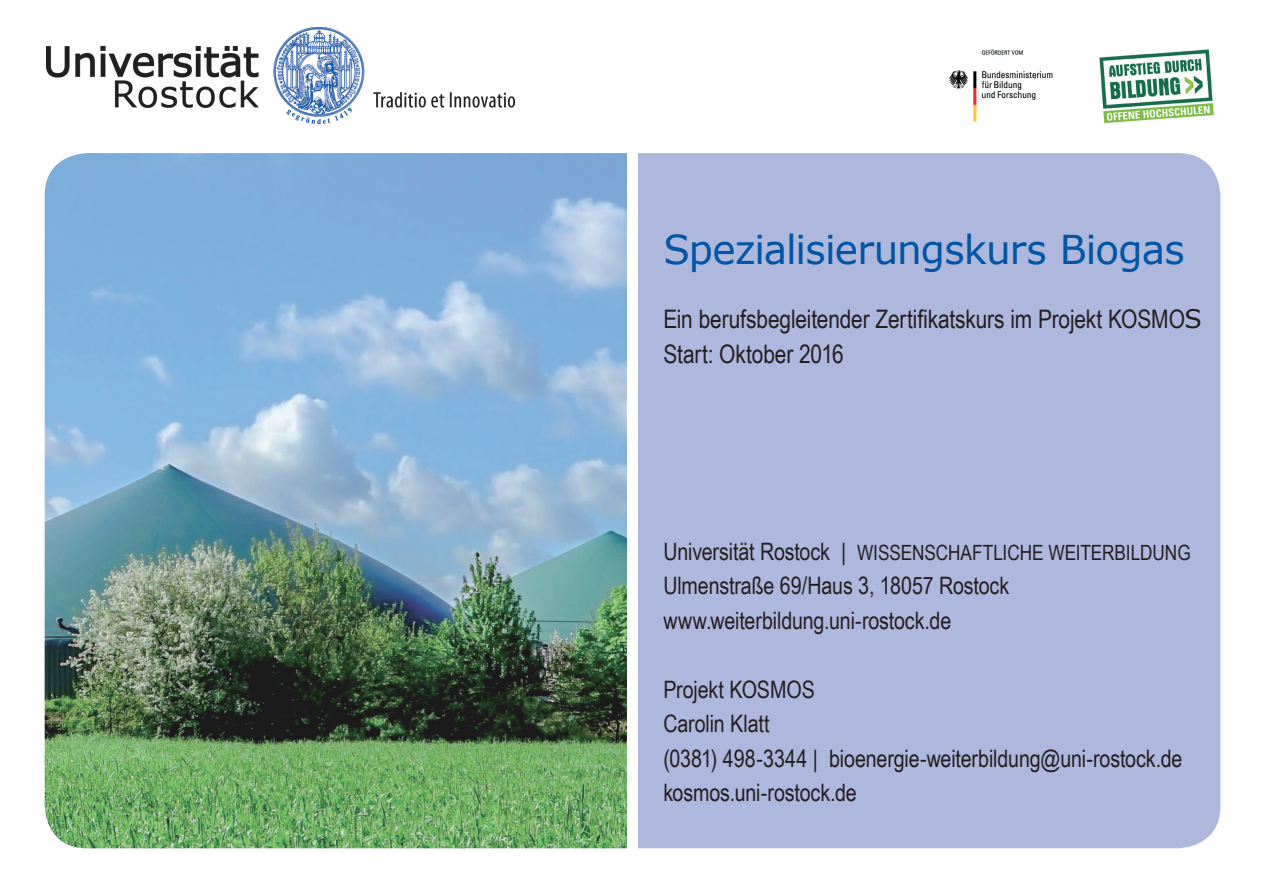
<style>
.page{position:relative;width:1263px;height:893px;background:#fff}
.page>*{position:absolute;margin:0;border:0;box-sizing:border-box;transform-origin:0 0}
.t1{font:39.75px "Verdana";letter-spacing:-.02em;color:#0154a6}
.t2{font:25.5px/34.5px "Arial Narrow";letter-spacing:-.005em;color:#231f20}
.t3{font:24px/34.5px "Arial Narrow";letter-spacing:-.005em;color:#231f20}
.t4{font:21px "Arial Narrow";letter-spacing:-.005em;color:#231f20}
.s1{font-family:"Verdana"}
.s2{font-size:24px}
</style>
<div class="page">
<img style="left:45px;top:153px;width:582px;height:695px">
<img style="left:47px;top:28px;width:467px;height:96px">
<div style="left:638px;top:153px;width:582px;height:695px;background:#aeb8dc"></div>
<img style="left:949px;top:49px;width:104px;height:73px">
<img style="left:1099px;top:49px;width:115px;height:75px">
<h1 class="t1" style="left:663px;top:222px;width:523px">Spezialisierungskurs Biogas</h1>
<p class="t2" style="left:663px;top:301px;width:540px">Ein berufsbegleitender Zertifikatskurs im Projekt KOSMO<span class="s1">S<br></span>Start: Oktober 2016</p>
<p class="t4" style="left:663px;top:537px;width:529px"><span class="s2">Universität Rostock |</span> WISSENSCHAFTLICHE WEITERBILDUNG</p>
<p class="t3" style="left:663px;top:568px;width:347px">Ulmenstraße 69/Haus 3, 18057 Rostock www.weiterbildung.uni-rostock.de</p>
<p class="t3" style="left:663px;top:671px;width:521px">Projekt KOSMOS<br>Carolin Klatt<br>(0381) 498-3344 | bioenergie-weiterbildung@uni-rostock.de kosmos.uni-rostock.de</p>
</div>
